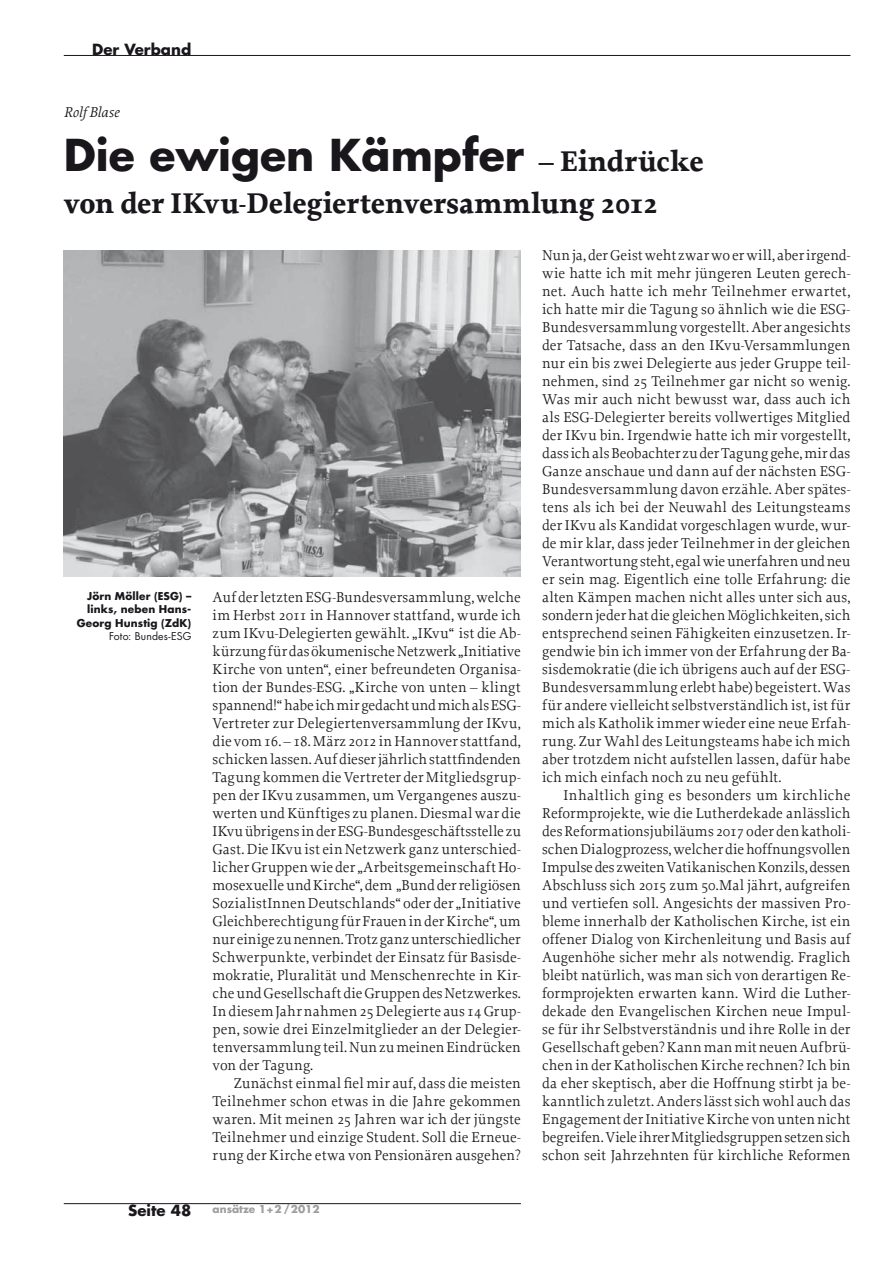
<style>
.page{position:relative;width:893px;height:1263px;background:#fff}
.page>*{position:absolute;margin:0;border:0;box-sizing:border-box;transform-origin:0 0}
.t1{font:700 42.75px "Futura";color:#1a171c}
.t2{font:700 30px "Proforma";letter-spacing:-.005em;color:#1a171c}
.t3{font:15px/18px "Proforma";letter-spacing:.01em;color:#1a171c;text-align:justify}
.t4{font:700 15px "Futura";color:#1a171c}
.t5{font:italic 15px "Proforma";letter-spacing:-.005em;color:#1a171c}
.t6{font:700 10.5px/13.5px "Futura";letter-spacing:.015em;color:#1a171c;text-align:right}
.t7{font:700 10.5px "Futura";color:#9d9ea0}
.t8{font:10.5px "Futura";letter-spacing:.015em;color:#1a171c}
.s1{font-family:"Proforma";font-size:30px}
</style>
<div class="page">
<hr style="left:64px;top:55px;width:786px;height:1px;background:#1a171c">
<hr style="left:64px;top:1203px;width:457px;height:1px;background:#1a171c">
<img style="left:64px;top:250px;width:457px;height:326px">
<p class="t4" style="left:92px;top:39px;width:101px">Der Verband</p>
<p class="t5" style="left:64px;top:103px;width:57px">Rolf Blase</p>
<h1 class="t1" style="left:64px;top:125px;width:641px">Die ewigen Kämpfer <span class="s1">– Eindrücke</span></h1>
<h2 class="t2" style="left:64px;top:184px;width:596px">von der IKvu-Delegiertenversammlung 2012</h2>
<p class="t6" style="left:77px;top:589px;width:116px">Jörn Möller (ESG) – links, neben Hans-<br>Georg Hunstig (ZdK)</p>
<p class="t8" style="left:109px;top:629px;width:84px">Foto: Bundes-ESG</p>
<p class="t3" style="left:213px;top:588px;width:310px">Auf der letzten ESG-Bundesversammlung, welche im Herbst 2011 in Hannover stattfand, wurde ich zum IKvu-Delegierten gewählt. „IKvu“ ist die Ab&shy;kürzung für das ökumenische Netzwerk „Initiative Kirche von unten“, einer befreundeten Organisa&shy;tion der Bundes-ESG. „Kirche von unten – klingt spannend!“ habe ich mir gedacht und mich als ESG-Vertreter zur Delegiertenversammlung der IKvu, die vom 16. – 18. März 2012 in Hannover stattfand, schicken lassen. Auf dieser jährlich stattfindenden Tagung kommen die Vertreter der Mitgliedsgrup&shy;pen der IKvu zusammen, um Vergangenes auszu&shy;werten und Künftiges zu planen. Diesmal war die IKvu übrigens in der ESG-Bundesgeschäftsstelle zu Gast. Die IKvu ist ein Netzwerk ganz unterschied&shy;licher Gruppen wie der „Arbeitsgemeinschaft Ho&shy;mosexuelle und Kirche“, dem „Bund der religiösen SozialistInnen Deutschlands“ oder der „Initiative Gleichberechtigung für Frauen in der Kirche“, um nur einige zu nennen. Trotz ganz unterschiedlicher Schwerpunkte, verbindet der Einsatz für Basisde&shy;mokratie, Pluralität und Menschenrechte in Kir&shy;che und Gesellschaft die Gruppen des Netzwerkes.<br>In diesem Jahr nahmen 25 Delegierte aus 14 Grup&shy;pen, sowie drei Einzelmitglieder an der Delegier&shy;tenversammlung teil. Nun zu meinen Eindrücken von der Tagung.</p>
<p class="t3" style="left:213px;top:1074px;width:310px;text-indent:21px">Zunächst einmal fiel mir auf, dass die meisten Teilnehmer schon etwas in die Jahre gekommen waren. Mit meinen 25 Jahren war ich der jüngste Teilnehmer und einzige Student. Soll die Erneue&shy;rung der Kirche etwa von Pensionären ausgehen?</p>
<p class="t4" style="left:128px;top:1200px;width:65px">Seite 48</p>
<p class="t7" style="left:213px;top:1201px;width:109px">ansätze 1+2 /2012</p>
<p class="t3" style="left:542px;top:246px;width:310px">Nun ja, der Geist weht zwar wo er will, aber irgend&shy;wie hatte ich mit mehr jüngeren Leuten gerech&shy;net. Auch hatte ich mehr Teilnehmer erwartet, ich hatte mir die Tagung so ähnlich wie die ESG-Bundesversammlung vorgestellt. Aber angesichts der Tatsache, dass an den IKvu-Versammlungen nur ein bis zwei Delegierte aus jeder Gruppe teil&shy;nehmen, sind 25 Teilnehmer gar nicht so wenig.<br>Was mir auch nicht bewusst war, dass auch ich als ESG-Delegierter bereits vollwertiges Mitglied der IKvu bin. Irgendwie hatte ich mir vorgestellt, dass ich als Beobachter zu der Tagung gehe, mir das Ganze anschaue und dann auf der nächsten ESG-Bundesversammlung davon erzähle. Aber spätes&shy;tens als ich bei der Neuwahl des Leitungsteams der IKvu als Kandidat vorgeschlagen wurde, wur&shy;de mir klar, dass jeder Teilnehmer in der gleichen Verantwortung steht, egal wie unerfahren und neu er sein mag. Eigentlich eine tolle Erfahrung: die alten Kämpen machen nicht alles unter sich aus, sondern jeder hat die gleichen Möglichkeiten, sich entsprechend seinen Fähigkeiten einzusetzen. Ir&shy;gendwie bin ich immer von der Erfahrung der Ba&shy;sisdemokratie (die ich übrigens auch auf der ESG-Bundesversammlung erlebt habe) begeistert. Was für andere vielleicht selbstverständlich ist, ist für mich als Katholik immer wieder eine neue Erfah&shy;rung. Zur Wahl des Leitungsteams habe ich mich aber trotzdem nicht aufstellen lassen, dafür habe ich mich einfach noch zu neu gefühlt.</p>
<p class="t3" style="left:542px;top:786px;width:310px;text-indent:21px">Inhaltlich ging es besonders um kirchliche Reformprojekte, wie die Lutherdekade anlässlich des Reformationsjubiläums 2017 oder den katholi&shy;schen Dialogprozess, welcher die hoffnungsvollen Impulse des zweiten Vatikanischen Konzils, dessen Abschluss sich 2015 zum 50.Mal jährt, aufgreifen und vertiefen soll. Angesichts der massiven Pro&shy;bleme innerhalb der Katholischen Kirche, ist ein offener Dialog von Kirchenleitung und Basis auf Augenhöhe sicher mehr als notwendig. Fraglich bleibt natürlich, was man sich von derartigen Re&shy;formprojekten erwarten kann. Wird die Luther&shy;dekade den Evangelischen Kirchen neue Impul&shy;se für ihr Selbstverständnis und ihre Rolle in der Gesellschaft geben? Kann man mit neuen Aufbrü&shy;chen in der Katholischen Kirche rechnen? Ich bin da eher skeptisch, aber die Hoffnung stirbt ja be&shy;kanntlich zuletzt. Anders lässt sich wohl auch das Engagement der Initiative Kirche von unten nicht begreifen. Viele ihrer Mitgliedsgruppen setzen sich schon seit Jahrzehnten für kirchliche Reformen</p>
</div>
